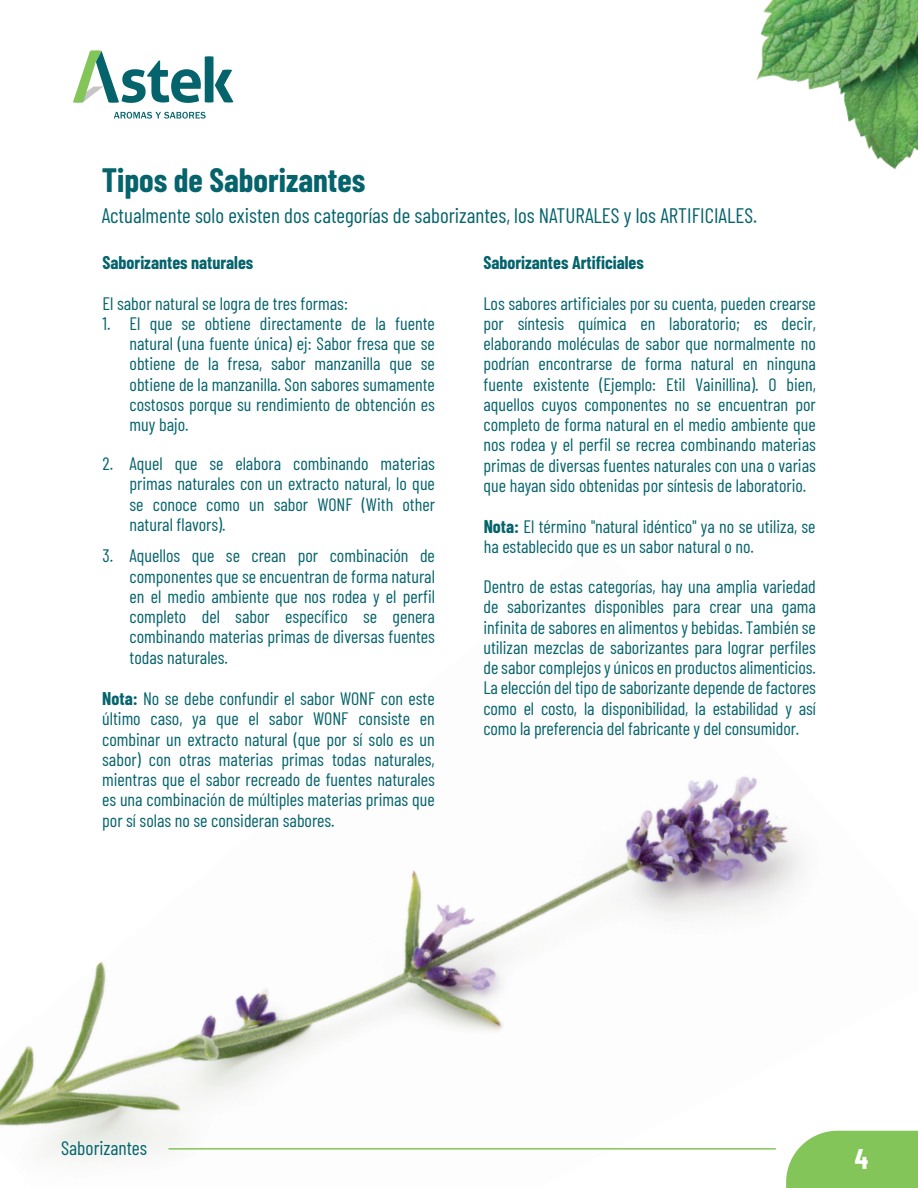
<style>
.page{position:relative;width:918px;height:1188px;background:#fff}
.page>*{position:absolute;margin:0;border:0;box-sizing:border-box;transform-origin:0 0}
.t1{font:700 33px "Barlow Condensed";color:#05636c}
.t2{font:700 27.75px "Barlow Condensed";color:#fff}
.t3{font:21px "Barlow Condensed";color:#05636c}
.t4{font:19.5px "Barlow Condensed";color:#03636c}
.t5{font:18px/20.2px "Barlow Condensed";color:#05636c;text-align:justify}
.t6{font:700 18px "Barlow Condensed";color:#05636c}
.s1{font-weight:700}
</style>
<div class="page">
<img style="left:0;top:776px;width:918px;height:386px">
<svg style="left:73px;top:50px;width:161px;height:53px"></svg>
<svg style="left:114px;top:112px;width:92px;height:7px"></svg>
<svg style="left:786px;top:1131px;width:132px;height:57px;background:#8cc964"></svg>
<hr style="left:168px;top:1148px;width:608px;height:2px;background:#83c558">
<img style="left:756px;top:0;width:162px;height:169px">
<h1 class="t1" style="left:102px;top:157px;width:265px">Tipos de Saborizantes</h1>
<p class="t3" style="left:102px;top:201px;width:657px">Actualmente solo existen dos categorías de saborizantes, los NATURALES y los ARTIFICIALES.</p>
<p class="t6" style="left:103px;top:250px;width:152px">Saborizantes naturales</p>
<p class="t5" style="left:103px;top:292px;width:247px">El sabor natural se logra de tres formas:</p>
<p class="t5" style="left:130px;top:312px;width:307px;text-indent:-27px">1. El que se obtiene directamente de la fuente natural (una fuente única) ej: Sabor fresa que se obtiene de la fresa, sabor manzanilla que se obtiene de la manzanilla. Son sabores sumamente costosos porque su rendimiento de obtención es muy bajo.</p>
<p class="t5" style="left:130px;top:452px;width:307px;text-indent:-27px">2. Aquel que se elabora combinando materias primas naturales con un extracto natural, lo que se conoce como un sabor WONF (With other natural flavors).</p>
<p class="t5" style="left:130px;top:545px;width:307px;text-indent:-27px">3. Aquellos que se crean por combinación de componentes que se encuentran de forma natural en el medio ambiente que nos rodea y el perfil completo del sabor específico se genera combinando materias primas de diversas fuentes todas naturales.</p>
<p class="t5" style="left:102px;top:687px;width:334px"><span class="s1">Nota:</span> No se debe confundir el sabor WONF con este último caso, ya que el sabor WONF consiste en combinar un extracto natural (que por sí solo es un sabor) con otras materias primas todas naturales, mientras que el sabor recreado de fuentes naturales es una combinación de múltiples materias primas que por sí solas no se consideran sabores.</p>
<p class="t6" style="left:483px;top:250px;width:162px">Saborizantes Artificiales</p>
<p class="t5" style="left:483px;top:292px;width:334px">Los sabores artificiales por su cuenta, pueden crearse por síntesis química en laboratorio; es decir, elaborando moléculas de sabor que normalmente no podrían encontrarse de forma natural en ninguna fuente existente (Ejemplo: Etil Vainillina). O bien, aquellos cuyos componentes no se encuentran por completo de forma natural en el medio ambiente que nos rodea y el perfil se recrea combinando materias primas de diversas fuentes naturales con una o varias que hayan sido obtenidas por síntesis de laboratorio.</p>
<p class="t5" style="left:484px;top:515px;width:333px"><span class="s1">Nota:</span> El término "natural idéntico" ya no se utiliza, se ha establecido que es un sabor natural o no.</p>
<p class="t5" style="left:483px;top:575px;width:334px">Dentro de estas categorías, hay una amplia variedad de saborizantes disponibles para crear una gama infinita de sabores en alimentos y bebidas. También se utilizan mezclas de saborizantes para lograr perfiles de sabor complejos y únicos en productos alimenticios.<br>La elección del tipo de saborizante depende de factores como el costo, la disponibilidad, la estabilidad y así como la preferencia del fabricante y del consumidor.</p>
<p class="t4" style="left:61px;top:1134px;width:88px">Saborizantes</p>
<h2 class="t2" style="left:855px;top:1139px;width:15px">4</h2>
</div>
